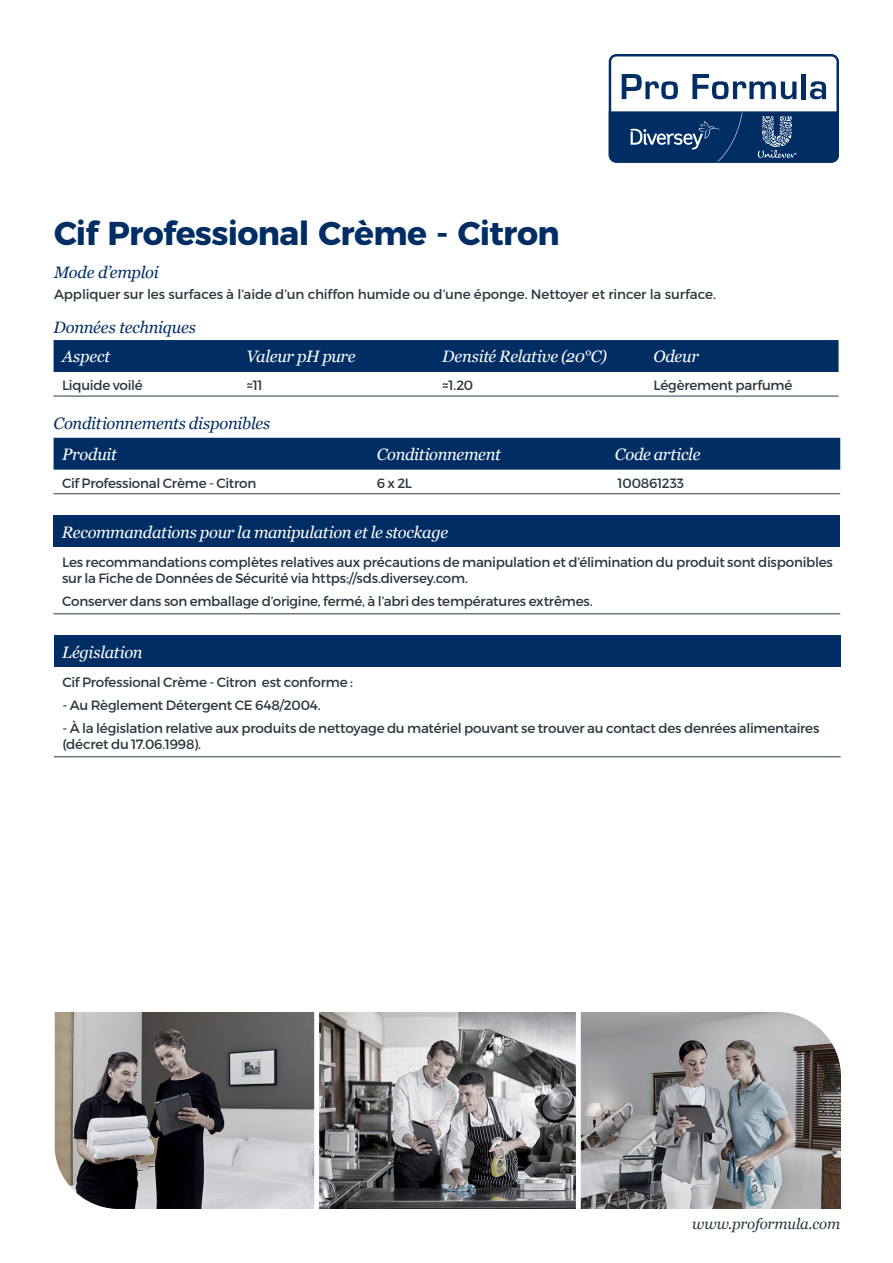
<style>
.page{position:relative;width:893px;height:1263px;background:#fff}
.page>*{position:absolute;margin:0;border:0;box-sizing:border-box;transform-origin:0 0}
.Product_Head_Blue_Pa{font:700 33px "Montserrat";letter-spacing:-.02em;color:#002e64}
.Table_Heads_Bold_Whi{font:italic 16.5px "Georgia";letter-spacing:-.02em;color:#fff}
.Subheads_Blue{font:italic 16.5px "Georgia";letter-spacing:-.015em;color:#002e64}
.t1{font:italic 15px "Georgia";letter-spacing:-.01em;color:#2c3741}
.Table_Text_Black{font:13.5px/16.5px "Montserrat";letter-spacing:-.02em;color:#2c3741}
.Text_Regular_No_Bull{font:13.5px "Montserrat";letter-spacing:-.01em;color:#2c3741}
</style>
<div class="page">
<svg style="left:609px;top:54px;width:230px;height:109px"></svg>
<img style="left:54px;top:1012px;width:786px;height:197px">
<div style="left:54px;top:514px;width:786px;height:32px;background:#002e64"></div>
<hr style="left:54px;top:613px;width:786px;height:1px;background:#2c3741">
<div style="left:54px;top:635px;width:787px;height:31px;background:#002e64"></div>
<hr style="left:54px;top:756px;width:787px;height:1px;background:#2c3741">
<div style="left:54px;top:438px;width:786px;height:32px;background:#002e64"></div>
<hr style="left:54px;top:493px;width:314px;height:1px;background:#2c3741">
<hr style="left:368px;top:493px;width:238px;height:1px;background:#2c3741">
<hr style="left:606px;top:493px;width:234px;height:1px;background:#2c3741">
<div style="left:54px;top:340px;width:784px;height:32px;background:#002e64"></div>
<hr style="left:54px;top:396px;width:184px;height:1px;background:#2c3741">
<hr style="left:238px;top:396px;width:196px;height:1px;background:#2c3741">
<hr style="left:434px;top:396px;width:211px;height:1px;background:#2c3741">
<hr style="left:645px;top:396px;width:193px;height:1px;background:#2c3741">
<p class="Product_Head_Blue_Pa" style="left:54px;top:206px;width:507px">Cif Professional Crème - Citron</p>
<p class="Subheads_Blue" style="left:54px;top:262px;width:106px">Mode d’emploi</p>
<p class="Text_Regular_No_Bull" style="left:54px;top:286px;width:663px">Appliquer sur les surfaces à l’aide d’un chiffon humide ou d’une éponge. Nettoyer et rincer la surface.</p>
<p class="Subheads_Blue" style="left:54px;top:316px;width:144px">Données techniques</p>
<p class="Table_Heads_Bold_Whi" style="left:62px;top:346px;width:49px">Aspect</p>
<p class="Table_Heads_Bold_Whi" style="left:247px;top:346px;width:111px">Valeur pH pure</p>
<p class="Table_Heads_Bold_Whi" style="left:442px;top:346px;width:166px">Densité Relative (20°C)</p>
<p class="Table_Heads_Bold_Whi" style="left:653px;top:346px;width:47px">Odeur</p>
<p class="Table_Text_Black" style="left:62px;top:377px;width:82px">Liquide voilé</p>
<p class="Table_Text_Black" style="left:247px;top:377px;width:18px">≈11</p>
<p class="Table_Text_Black" style="left:442px;top:377px;width:33px">≈1.20</p>
<p class="Table_Text_Black" style="left:653px;top:377px;width:140px">Légèrement parfumé</p>
<p class="Subheads_Blue" style="left:54px;top:413px;width:218px">Conditionnements disponibles</p>
<p class="Table_Heads_Bold_Whi" style="left:62px;top:444px;width:56px">Produit</p>
<p class="Table_Heads_Bold_Whi" style="left:377px;top:444px;width:126px">Conditionnement</p>
<p class="Table_Heads_Bold_Whi" style="left:615px;top:444px;width:87px">Code article</p>
<p class="Table_Text_Black" style="left:62px;top:475px;width:196px">Cif Professional Crème - Citron</p>
<p class="Table_Text_Black" style="left:377px;top:475px;width:37px">6 x 2L</p>
<p class="Table_Text_Black" style="left:618px;top:475px;width:68px">100861233</p>
<p class="Table_Heads_Bold_Whi" style="left:62px;top:522px;width:388px">Recommandations pour la manipulation et le stockage</p>
<p class="Table_Text_Black" style="left:62px;top:554px;width:772px">Les recommandations complètes relatives aux précautions de manipulation et d’élimination du produit sont disponibles sur la Fiche de Données de Sécurité via https://sds.diversey.com.</p>
<p class="Table_Text_Black" style="left:62px;top:593px;width:532px">Conserver dans son emballage d’origine, fermé, à l’abri des températures extrêmes.</p>
<p class="Table_Heads_Bold_Whi" style="left:62px;top:642px;width:82px">Législation</p>
<p class="Table_Text_Black" style="left:63px;top:674px;width:292px">Cif Professional Crème - Citron est conforme :</p>
<p class="Table_Text_Black" style="left:63px;top:697px;width:260px">- Au Règlement Détergent CE 648/2004.</p>
<p class="Table_Text_Black" style="left:63px;top:720px;width:758px">- À la législation relative aux produits de nettoyage du matériel pouvant se trouver au contact des denrées alimentaires (décret du 17.06.1998).</p>
<p class="t1" style="left:692px;top:1215px;width:150px">www.proformula.com</p>
</div>
